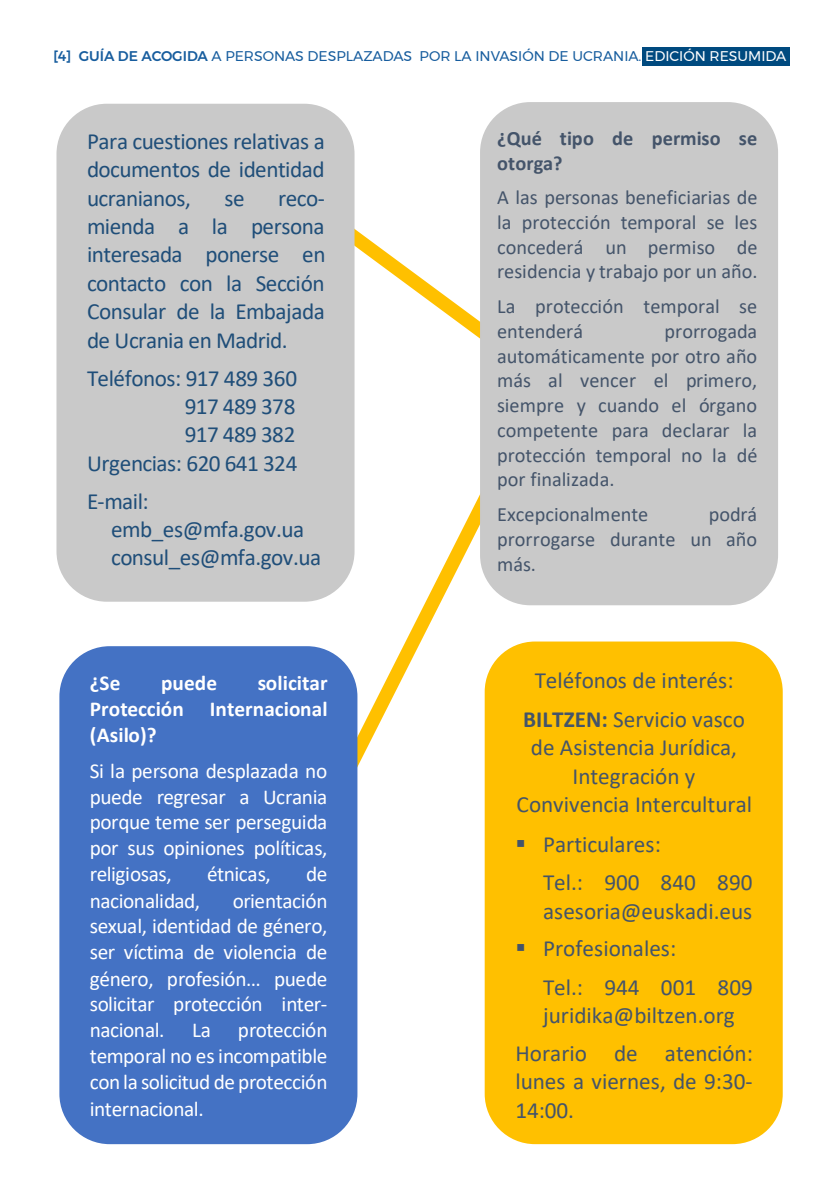
<style>
.page{position:relative;width:840px;height:1191px;background:#fff}
.page>*{position:absolute;margin:0;border:0;box-sizing:border-box;transform-origin:0 0}
.t1{font:23.2px/28.4px "Calibri";letter-spacing:-.025em;color:#1f4e79;text-align:justify}
.t2{font:23.2px/28.6px "Calibri";color:#44546a;text-align:center}
.t3{font:21.2px/26px "Calibri";letter-spacing:-.025em;color:#fff;text-align:justify}
.t4{font:700 21.2px/26px "Calibri";letter-spacing:.005em;color:#fff;text-align:justify}
.t5{font:20.2px/24.8px "Calibri";color:#44546a;text-align:justify}
.t6{font:700 20.2px/24.6px "Calibri";letter-spacing:.005em;color:#44546a}
.t7{font:14px "Montserrat";color:#175d9e}
.s1{font-weight:500}
.s2{color:#fff}
.s3{font-weight:700}
</style>
<div class="page">
<div style="left:642px;top:47px;width:147px;height:19px;background:#004a7f"></div>
<svg style="left:354px;top:212px;width:126px;height:145px"></svg>
<svg style="left:324px;top:475px;width:157px;height:323px"></svg>
<div style="left:56px;top:104px;width:298px;height:497px;background:#c9c9c9;border:2px solid #c9c9c9;border-radius:49px"></div>
<div style="left:480px;top:102px;width:297px;height:503px;background:#c9c9c9;border:2px solid #c9c9c9;border-radius:49px"></div>
<div style="left:59px;top:646px;width:298px;height:498px;background:#4472c4;border:2px solid #4472c4;border-radius:49px"></div>
<div style="left:484px;top:641px;width:298px;height:503px;background:#ffc000;border:2px solid #ffc000;border-radius:49px"></div>
<p class="t7" style="left:53px;top:45px;width:734px"><span class="s1">[4] GUÍA DE ACOGIDA</span> A PERSONAS DESPLAZADAS POR LA INVASIÓN DE UCRANIA. <span class="s2">EDICIÓN RESUMIDA</span></p>
<p class="t1" style="left:87px;top:127px;width:239px">Para cuestiones relativas a documentos de identidad ucranianos,</p>
<p class="t1" style="left:87px;top:183px;width:240px;text-indent:191px">reco&shy;mienda a la persona interesada ponerse en contacto con la Sección Consular de la Embajada de Ucrania en Madrid.</p>
<p class="t1" style="left:87px;top:363px;width:212px;text-align:right">Teléfonos: 917 489 360<br>917 489 378<br>917 489 382<br>Urgencias: 620 641 324</p>
<p class="t1" style="left:111px;top:486px;width:211px;text-align:left;text-indent:-24px">E-mail: emb_es@mfa.gov.ua consul_es@mfa.gov.ua</p>
<p class="t1" style="left:224px;top:183px;width:22px">se</p>
<p class="t4" style="left:90px;top:669px;width:239px;text-indent:168px">solicitar Protección Internacional (Asilo)?</p>
<p class="t3" style="left:90px;top:757px;width:239px">Si la persona desplazada no puede regresar a Ucrania porque teme ser perseguida por sus opiniones políticas, religiosas,</p>
<p class="t4" style="left:90px;top:669px;width:32px">¿Se</p>
<p class="t4" style="left:161px;top:669px;width:58px">puede</p>
<p class="t3" style="left:207px;top:861px;width:65px">étnicas,</p>
<p class="t3" style="left:306px;top:861px;width:23px">de</p>
<p class="t3" style="left:90px;top:887px;width:239px;text-indent:143px">orientación sexual, identidad de género, ser víctima de violencia de género, profesión… puede solicitar protección inter&shy;nacional.</p>
<p class="t3" style="left:90px;top:887px;width:112px">nacionalidad,</p>
<p class="t3" style="left:90px;top:1016px;width:239px;text-indent:148px">protección temporal no es incompatible con la solicitud de protección internacional.</p>
<p class="t3" style="left:192px;top:1016px;width:20px">La</p>
<p class="t6" style="left:497px;top:126px;width:261px">¿Qué tipo de permiso se otorga?</p>
<p class="t5" style="left:497px;top:184px;width:262px">A las personas beneficiarias de la protección temporal se les concederá un permiso de residencia y trabajo por un año.</p>
<p class="t5" style="left:497px;top:293px;width:261px">La protección temporal se entenderá</p>
<p class="t5" style="left:497px;top:318px;width:262px;text-indent:167px">prorrogada automáticamente por otro año más al vencer el primero, siempre y cuando el órgano competente para declarar la protección temporal no la dé por finalizada.</p>
<p class="t5" style="left:497px;top:501px;width:153px">Excepcionalmente</p>
<p class="t5" style="left:497px;top:501px;width:262px;text-indent:212px">podrá prorrogarse durante un año más.</p>
<p class="t2" style="left:523px;top:659px;width:223px;line-height:39.6px">Teléfonos de interés:<br><span class="s3">BILTZEN:</span> Servicio vasco</p>
<p class="t2" style="left:516px;top:732px;width:237px">de Asistencia Jurídica,<br>Integración y<br>Convivencia Intercultural</p>
<p class="t2" style="left:542px;top:825px;width:211px;line-height:37.8px;text-align:left;text-indent:-28px">▪ Particulares:<br>Tel.: 900 840 890</p>
<p class="t2" style="left:542px;top:896px;width:211px">asesoria@euskadi.eus</p>
<p class="t2" style="left:542px;top:929px;width:211px;line-height:38.2px;text-align:left;text-indent:-28px">▪ Profesionales:<br>Tel.: 944 001 809</p>
<p class="t2" style="left:515px;top:996px;width:239px;line-height:37.8px">juridika@biltzen.org<br>Horario de atención:</p>
<p class="t2" style="left:515px;top:1066px;width:238px;text-align:left">lunes a viernes, de 9:30-<br>14:00.</p>
</div>
